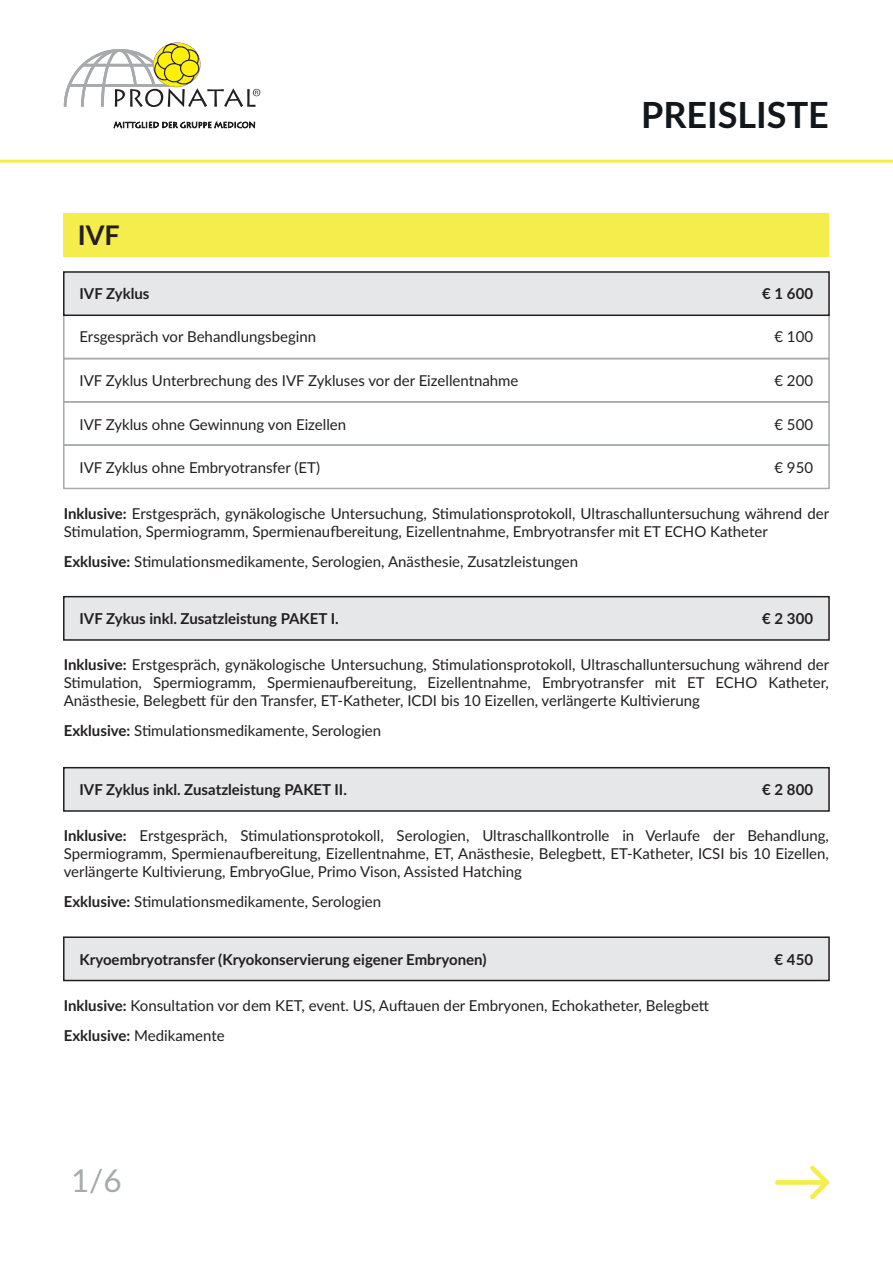
<style>
.page{position:relative;width:893px;height:1263px;background:#fff}
.page>*{position:absolute;margin:0;border:0;box-sizing:border-box;transform-origin:0 0}
.t1{font:700 36px "Lato Latin";color:#12171c}
.t2{font:31.5px "Lato Latin";color:#a7aaaa}
.t3{font:700 27px "Lato Latin";color:#231f20}
.t4{font:15px/18px "Lato Latin";color:#231f20}
.t5{font:700 15px "Lato Latin";color:#231f20}
.s1{font-weight:700}
</style>
<div class="page">
<hr style="left:0;top:160px;width:893px;height:3px;background:#f4ed4c">
<div style="left:64px;top:213px;width:765px;height:44px;background:#f4ed4c"></div>
<div style="left:63px;top:314px;width:767px;height:45px;border:2px solid #a7aaaa"></div>
<div style="left:63px;top:358px;width:767px;height:45px;border:2px solid #a7aaaa"></div>
<div style="left:63px;top:401px;width:767px;height:45px;border:2px solid #a7aaaa"></div>
<div style="left:63px;top:444px;width:767px;height:45px;border:2px solid #a7aaaa"></div>
<div style="left:63px;top:596px;width:767px;height:45px;background:#e6e7e9;border:2px solid #231f20"></div>
<div style="left:63px;top:767px;width:767px;height:45px;background:#e6e7e9;border:2px solid #231f20"></div>
<div style="left:63px;top:936px;width:767px;height:45px;background:#e6e7e9;border:2px solid #231f20"></div>
<div style="left:63px;top:271px;width:767px;height:45px;background:#e6e7e9;border:2px solid #231f20"></div>
<svg style="left:775px;top:1165px;width:54px;height:34px"></svg>
<svg style="left:64px;top:42px;width:196px;height:87px"></svg>
<h3 class="t3" style="left:78px;top:219px;width:44px">IVF</h3>
<h1 class="t1" style="left:641px;top:94px;width:189px">PREISLISTE</h1>
<p class="t5" style="left:80px;top:284px;width:71px">IVF Zyklus</p>
<p class="t5" style="left:762px;top:284px;width:52px">€ 1 600</p>
<p class="t4" style="left:80px;top:328px;width:238px">Ersgespräch vor Behandlungsbeginn</p>
<p class="t4" style="left:774px;top:328px;width:40px">€ 100</p>
<p class="t4" style="left:80px;top:371px;width:441px">IVF Zyklus Unterbrechung des IVF Zykluses vor der Eizellentnahme</p>
<p class="t4" style="left:774px;top:371px;width:40px">€ 200</p>
<p class="t4" style="left:80px;top:415px;width:268px">IVF Zyklus ohne Gewinnung von Eizellen</p>
<p class="t4" style="left:774px;top:415px;width:40px">€ 500</p>
<p class="t4" style="left:80px;top:458px;width:242px">IVF Zyklus ohne Embryotransfer (ET)</p>
<p class="t4" style="left:774px;top:458px;width:40px">€ 950</p>
<p class="t4" style="left:64px;top:504px;width:767px"><span class="s1">Inklusive:</span> Erstgespräch, gynäkologische Untersuchung, Stimulationsprotokoll, Ultraschalluntersuchung während der<br>Stimulation, Spermiogramm, Spermienaufbereitung, Eizellentnahme, Embryotransfer mit ET ECHO Katheter</p>
<p class="t4" style="left:64px;top:552px;width:516px"><span class="s1">Exklusive:</span> Stimulationsmedikamente, Serologien, Anästhesie, Zusatzleistungen</p>
<p class="t5" style="left:80px;top:610px;width:261px">IVF Zykus inkl. Zusatzleistung PAKET I.</p>
<p class="t5" style="left:762px;top:610px;width:52px">€ 2 300</p>
<p class="t4" style="left:64px;top:656px;width:767px;text-align:justify"><span class="s1">Inklusive:</span> Erstgespräch, gynäkologische Untersuchung, Stimulationsprotokoll, Ultraschalluntersuchung während der Stimulation, Spermiogramm, Spermienaufbereitung, Eizellentnahme, Embryotransfer mit ET ECHO Katheter, Anästhesie, Belegbett für den Transfer, ET-Katheter, ICDI bis 10 Eizellen, verlängerte Kultivierung</p>
<p class="t4" style="left:64px;top:722px;width:319px"><span class="s1">Exklusive:</span> Stimulationsmedikamente, Serologien</p>
<p class="t5" style="left:80px;top:781px;width:269px">IVF Zyklus inkl. Zusatzleistung PAKET II.</p>
<p class="t5" style="left:762px;top:781px;width:52px">€ 2 800</p>
<p class="t4" style="left:64px;top:827px;width:767px;text-align:justify"><span class="s1">Inklusive:</span> Erstgespräch, Stimulationsprotokoll, Serologien, Ultraschallkontrolle in Verlaufe der Behandlung, Spermiogramm, Spermienaufbereitung, Eizellentnahme, ET, Anästhesie, Belegbett, ET-Katheter, ICSI bis 10 Eizellen, verlängerte Kultivierung, EmbryoGlue, Primo Vison, Assisted Hatching</p>
<p class="t4" style="left:64px;top:893px;width:319px"><span class="s1">Exklusive:</span> Stimulationsmedikamente, Serologien</p>
<p class="t5" style="left:80px;top:951px;width:408px">Kryoembryotransfer (Kryokonservierung eigener Embryonen)</p>
<p class="t5" style="left:775px;top:951px;width:40px">€ 450</p>
<p class="t4" style="left:64px;top:990px;width:647px;line-height:30px"><span class="s1">Inklusive:</span> Konsultation vor dem KET, event. US, Auftauen der Embryonen, Echokatheter, Belegbett<br><span class="s1">Exklusive:</span> Medikamente</p>
<h2 class="t2" style="left:71px;top:1162px;width:52px">1/6</h2>
</div>
